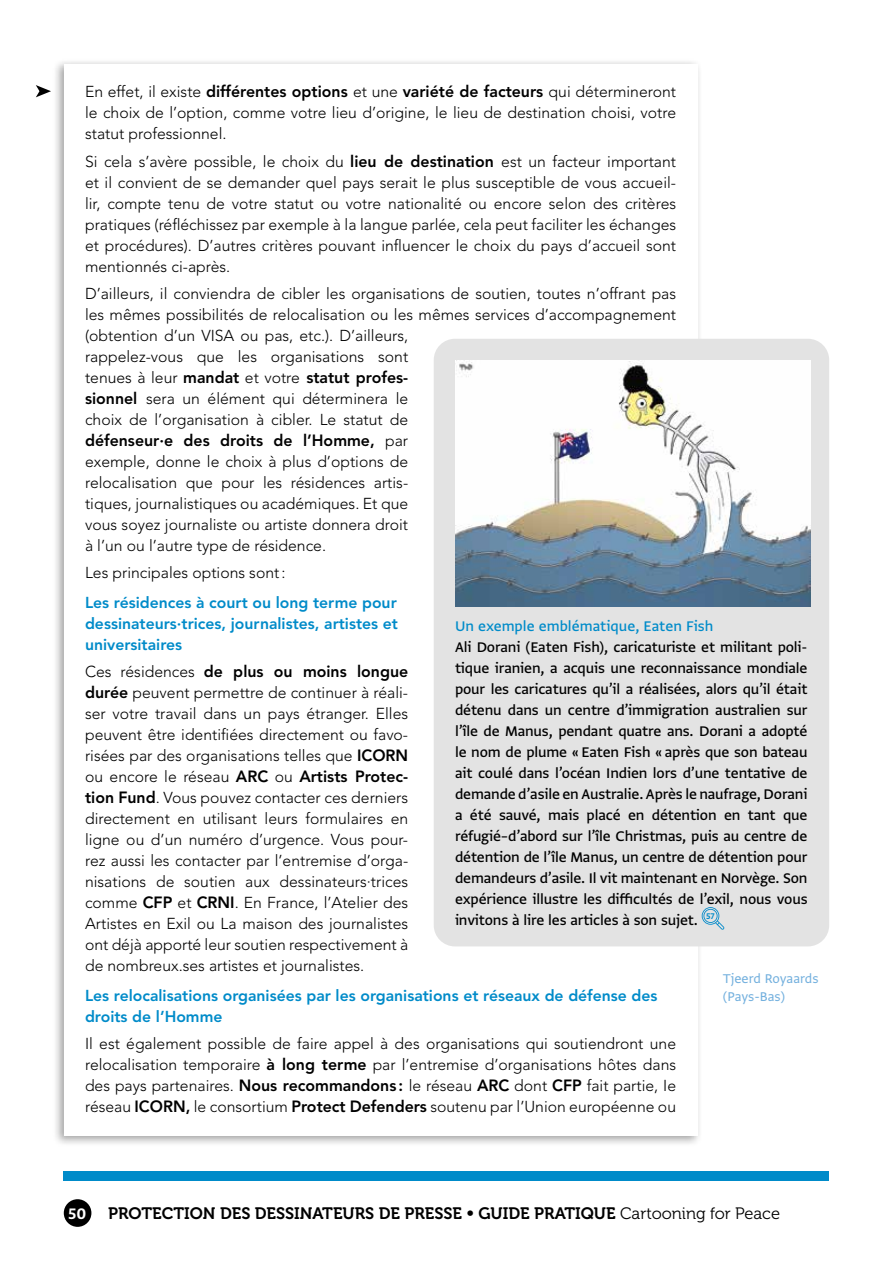
<style>
.page{position:relative;width:893px;height:1263px;background:#fff}
.page>*{position:absolute;margin:0;border:0;box-sizing:border-box;transform-origin:0 0}
.t1{font:500 16.5px/21px "Greta Sans Std";letter-spacing:-.01em;color:#000;text-align:justify}
.t2{font:16.5px "Museo 700";color:#000}
.t3{font:500 16.5px "Greta Sans Std";color:#008bc9}
.t4{font:800 16.2px "Avenir LT Std";color:#000}
.t5{font:300 15.75px/21px "Avenir LT Std";color:#000;text-align:justify}
.t6{font:800 15.75px/21px "Avenir LT Std";color:#008bc9;text-align:justify}
.t7{font:15px/18px "Greta Sans Std";color:#73b0de}
.s1{font-weight:800;font-size:16.2px}
.s2{font-weight:300;font-size:15.75px}
.s3{font-family:"Greta Sans Std Bld";font-size:18px;color:#fff}
.s4{font-family:"Museo 300"}
</style>
<div class="page">
<div style="left:64px;top:1171px;width:765px;height:9px;background:#008bc9"></div>
<div style="left:64px;top:1199px;width:27px;height:28px;background:#000;border-radius:50%"></div>
<div style="left:53px;top:59px;width:650px;height:1088px;background:#000;opacity:.35"></div>
<div style="left:64px;top:64px;width:633px;height:1071px;background:#fff"></div>
<div style="left:434px;top:339px;width:395px;height:607px;background:#e3e3e3;border-radius:21px"></div>
<svg style="left:702px;top:907px;width:22px;height:23px"></svg>
<img style="left:455px;top:360px;width:356px;height:247px">
<svg style="left:36px;top:85px;width:15px;height:12px"></svg>
<p class="t5" style="left:85px;top:81px;width:593px">En effet, il existe <span class="s1">différentes options</span> et une <span class="s1">variété de facteurs</span> qui détermineront le choix de l’option, comme votre lieu d’origine, le lieu de destination choisi, votre statut professionnel.</p>
<p class="t5" style="left:85px;top:151px;width:593px">Si cela s’avère possible, le choix du <span class="s1">lieu de destination</span> est un facteur important et il convient de se demander quel pays serait le plus susceptible de vous accueil&shy;lir, compte tenu de votre statut ou votre nationalité ou encore selon des critères pratiques (réfléchissez par exemple à la langue parlée, cela peut faciliter les échanges et procédures). D’autres critères pouvant influencer le choix du pays d’accueil sont mentionnés ci-après.</p>
<p class="t5" style="left:85px;top:283px;width:593px;text-align:left">D’ailleurs, il conviendra de cibler les organisations de soutien, toutes n’offrant pas les mêmes possibilités de relocalisation ou les mêmes services d’accompagnement (obtention d’un VISA ou pas, etc.). D’ailleurs,<br>rappelez-vous que les organisations sont</p>
<p class="t4" style="left:85px;top:368px;width:325px"><span class="s2">tenues à leur</span> mandat <span class="s2">et votre</span> statut profes-</p>
<p class="t5" style="left:85px;top:388px;width:325px"><span class="s1">sionnel</span> sera un élément qui déterminera le choix de l’organisation à cibler. Le statut de</p>
<p class="t4" style="left:85px;top:431px;width:325px">défenseur∙e des droits de l’Homme, <span class="s2">par</span></p>
<p class="t5" style="left:85px;top:451px;width:325px">exemple, donne le choix à plus d’options de relocalisation que pour les résidences artis&shy;tiques, journalistiques ou académiques. Et que vous soyez journaliste ou artiste donnera droit à l’un ou l’autre type de résidence.</p>
<p class="t5" style="left:85px;top:563px;width:202px">Les principales options sont:</p>
<p class="t6" style="left:85px;top:592px;width:314px">Les résidences à court ou long terme pour dessinateurs∙trices, journalistes, artistes et universitaires</p>
<p class="t4" style="left:85px;top:662px;width:325px"><span class="s2">Ces résidences</span> de plus ou moins longue</p>
<p class="t5" style="left:85px;top:682px;width:325px"><span class="s1">durée</span> peuvent permettre de continuer à réali&shy;ser votre travail dans un pays étranger. Elles peuvent être identifiées directement ou favo&shy;risées par des organisations telles que <span class="s1">ICORN </span>ou encore le réseau <span class="s1">ARC</span> ou <span class="s1">Artists Protec&shy;tion Fund</span>. Vous pouvez contacter ces derniers directement en utilisant leurs formulaires en ligne ou d’un numéro d’urgence. Vous pour&shy;rez aussi les contacter par l’entremise d’orga&shy;nisations de soutien aux dessinateurs∙trices comme <span class="s1">CFP</span> et <span class="s1">CRNI</span>. En France, l’Atelier des Artistes en Exil ou La maison des journalistes ont déjà apporté leur soutien respectivement à de nombreux.ses artistes et journalistes.</p>
<p class="t6" style="left:85px;top:985px;width:574px">Les relocalisations organisées par les organisations et réseaux de défense des droits de l’Homme</p>
<p class="t5" style="left:85px;top:1033px;width:593px">Il est également possible de faire appel à des organisations qui soutiendront une relocalisation temporaire <span class="s1">à long terme</span> par l’entremise d’organisations hôtes dans des pays partenaires. <span class="s1">Nous recommandons :</span> le réseau <span class="s1">ARC</span> dont <span class="s1">CFP</span> fait partie, Ie réseau <span class="s1">ICORN,</span> le consortium <span class="s1">Protect Defenders</span> soutenu par l’Union européenne ou</p>
<p class="t3" style="left:455px;top:616px;width:260px">Un exemple emblématique, Eaten Fish</p>
<p class="t1" style="left:455px;top:636px;width:354px">Ali Dorani (Eaten Fish), caricaturiste et militant poli&shy;tique iranien, a acquis une reconnaissance mondiale pour les caricatures qu’il a réalisées, alors qu’il était détenu dans un centre d’immigration australien sur l’île de Manus, pendant quatre ans. Dorani a adopté le nom de plume « Eaten Fish « après que son bateau ait coulé dans l’océan Indien lors d’une tentative de demande d’asile en Australie. Après le naufrage, Dorani a été sauvé, mais placé en détention en tant que réfugié–d’abord sur l’île Christmas, puis au centre de détention de l’île Manus, un centre de détention pour demandeurs d’asile. Il vit maintenant en Norvège. Son expérience illustre les difficultés de l’exil, nous vous invitons à lire les articles à son sujet. <sup>57</sup></p>
<p class="t7" style="left:723px;top:969px;width:97px">Tjeerd Royaards (Pays-Bas)</p>
<p class="t2" style="left:68px;top:1204px;width:713px"><span class="s3">50</span> PROTECTION DES DESSINATEURS DE PRESSE • GUIDE PRATIQUE <span class="s4">Cartooning for Peace</span></p>
</div>
